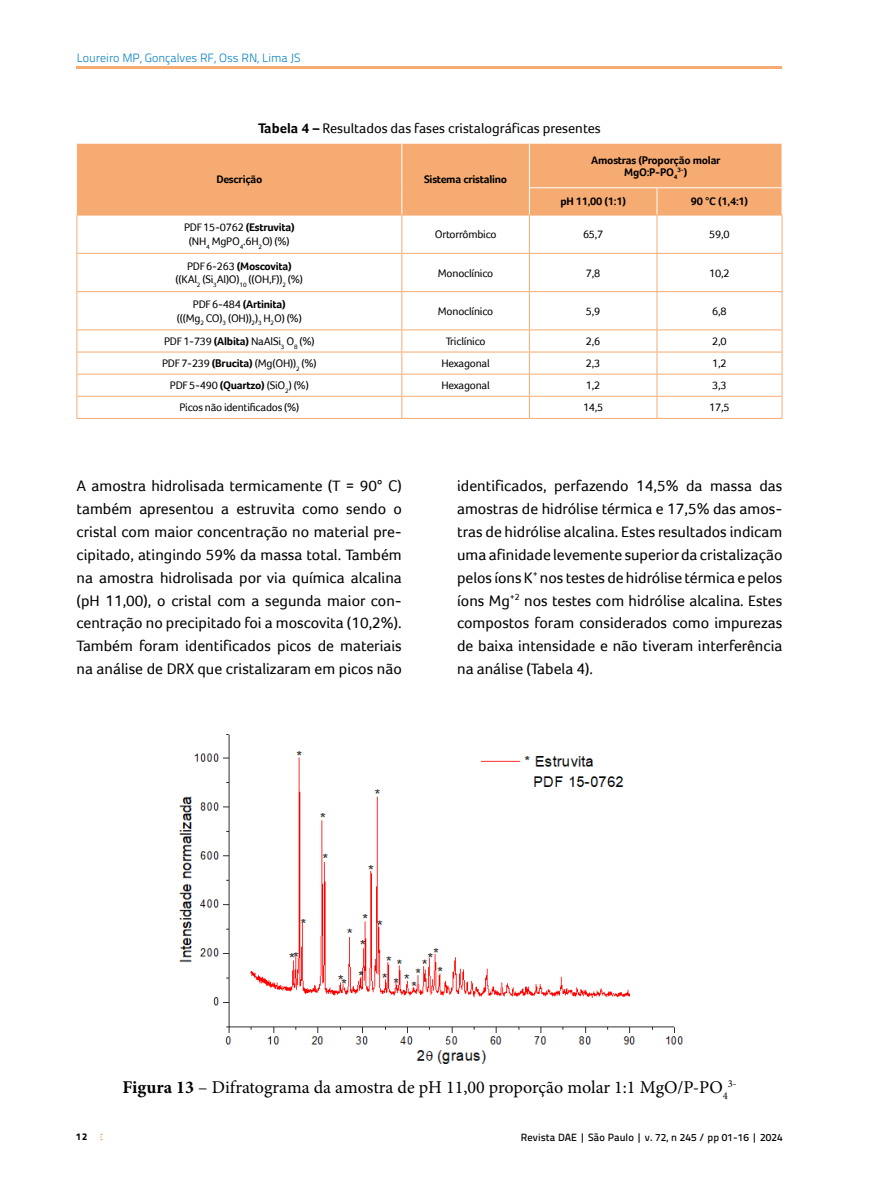
<style>
.page{position:relative;width:893px;height:1191px;background:#fff}
.page>*{position:absolute;margin:0;border:0;box-sizing:border-box;transform-origin:0 0}
.t1{font:18px "Minion Pro";color:#000}
.t2{font:15.75px/22.8px "Foco";color:#000;text-align:justify}
.t3{font:14.25px "Foco";color:#000}
.t4{font:300 12px "Titillium Text 22 L";color:#007ec3}
.t5{font:11.25px/13.5px "Foco";letter-spacing:-.02em;color:#000;text-align:center}
.t6{font:700 11.25px/12px "Foco";letter-spacing:-.02em;color:#000}
.t7{font:500 10.5px "Titillium Text 22 L";letter-spacing:.01em;color:#000}
.t8{font:10.5px "Minion Pro";color:#000}
.t9{font:800 9.75px "Titillium Text 22 L";color:#000}
.t10{font:700 6.6px "Foco";color:#000}
.s1{font-weight:700}
.s2{font-size:11.25px}
</style>
<div class="page">
<hr style="left:77px;top:66px;width:705px;height:3px;background:#f6ab72">
<div style="left:77px;top:144px;width:705px;height:71px;background:#f6ab72"></div>
<svg style="left:78px;top:216px;width:704px;height:202px"></svg>
<hr style="left:529px;top:144px;width:1px;height:43px;background:#fff">
<hr style="left:529px;top:187px;width:128px;height:1px;background:#fff">
<svg style="left:529px;top:188px;width:1px;height:27px"></svg>
<hr style="left:657px;top:187px;width:125px;height:1px;background:#fff">
<svg style="left:657px;top:188px;width:1px;height:27px"></svg>
<hr style="left:401px;top:215px;width:1px;height:38px;background:#f6ab72">
<hr style="left:529px;top:215px;width:1px;height:38px;background:#f6ab72">
<hr style="left:657px;top:215px;width:1px;height:38px;background:#f6ab72">
<hr style="left:77px;top:253px;width:325px;height:1px;background:#f6ab72">
<hr style="left:402px;top:253px;width:127px;height:1px;background:#f6ab72">
<hr style="left:401px;top:254px;width:1px;height:37px;background:#f6ab72">
<hr style="left:529px;top:253px;width:128px;height:1px;background:#f6ab72">
<hr style="left:529px;top:254px;width:1px;height:37px;background:#f6ab72">
<hr style="left:657px;top:253px;width:125px;height:1px;background:#f6ab72">
<hr style="left:657px;top:254px;width:1px;height:37px;background:#f6ab72">
<hr style="left:77px;top:291px;width:325px;height:1px;background:#f6ab72">
<hr style="left:402px;top:291px;width:127px;height:1px;background:#f6ab72">
<hr style="left:401px;top:292px;width:1px;height:37px;background:#f6ab72">
<hr style="left:529px;top:291px;width:128px;height:1px;background:#f6ab72">
<hr style="left:529px;top:292px;width:1px;height:37px;background:#f6ab72">
<hr style="left:657px;top:291px;width:125px;height:1px;background:#f6ab72">
<hr style="left:657px;top:292px;width:1px;height:37px;background:#f6ab72">
<hr style="left:77px;top:329px;width:325px;height:1px;background:#f6ab72">
<hr style="left:402px;top:329px;width:127px;height:1px;background:#f6ab72">
<hr style="left:529px;top:329px;width:128px;height:1px;background:#f6ab72">
<hr style="left:657px;top:329px;width:125px;height:1px;background:#f6ab72">
<hr style="left:77px;top:352px;width:325px;height:1px;background:#f6ab72">
<hr style="left:402px;top:352px;width:127px;height:1px;background:#f6ab72">
<hr style="left:529px;top:352px;width:128px;height:1px;background:#f6ab72">
<hr style="left:657px;top:352px;width:125px;height:1px;background:#f6ab72">
<hr style="left:77px;top:374px;width:325px;height:1px;background:#f6ab72">
<hr style="left:402px;top:374px;width:127px;height:1px;background:#f6ab72">
<hr style="left:529px;top:374px;width:128px;height:1px;background:#f6ab72">
<hr style="left:657px;top:374px;width:125px;height:1px;background:#f6ab72">
<hr style="left:77px;top:396px;width:325px;height:1px;background:#f6ab72">
<hr style="left:402px;top:396px;width:127px;height:1px;background:#f6ab72">
<svg style="left:401px;top:330px;width:1px;height:88px"></svg>
<hr style="left:529px;top:396px;width:128px;height:1px;background:#f6ab72">
<svg style="left:529px;top:330px;width:1px;height:88px"></svg>
<hr style="left:657px;top:396px;width:125px;height:1px;background:#f6ab72">
<svg style="left:657px;top:330px;width:1px;height:88px"></svg>
<hr style="left:401px;top:144px;width:1px;height:44px;background:#fff">
<svg style="left:401px;top:188px;width:1px;height:27px"></svg>
<hr style="left:77px;top:215px;width:325px;height:1px;background:#f6ab72">
<hr style="left:77px;top:215px;width:1px;height:38px;background:#f6ab72">
<hr style="left:402px;top:215px;width:127px;height:1px;background:#f6ab72">
<hr style="left:529px;top:215px;width:128px;height:1px;background:#f6ab72">
<hr style="left:657px;top:215px;width:125px;height:1px;background:#f6ab72">
<hr style="left:782px;top:215px;width:1px;height:38px;background:#f6ab72">
<hr style="left:77px;top:254px;width:1px;height:37px;background:#f6ab72">
<hr style="left:782px;top:254px;width:1px;height:37px;background:#f6ab72">
<hr style="left:77px;top:292px;width:1px;height:37px;background:#f6ab72">
<hr style="left:782px;top:292px;width:1px;height:37px;background:#f6ab72">
<svg style="left:77px;top:330px;width:1px;height:88px"></svg>
<svg style="left:782px;top:330px;width:1px;height:88px"></svg>
<hr style="left:77px;top:418px;width:325px;height:1px;background:#f6ab72">
<hr style="left:402px;top:418px;width:127px;height:1px;background:#f6ab72">
<hr style="left:529px;top:418px;width:128px;height:1px;background:#f6ab72">
<hr style="left:657px;top:418px;width:125px;height:1px;background:#f6ab72">
<img style="left:180px;top:734px;width:502px;height:329px">
<p class="t4" style="left:77px;top:49px;width:225px">Loureiro MP, Gonçalves RF, Oss RN, Lima JS</p>
<p class="t3" style="left:258px;top:120px;width:344px"><span class="s1">Tabela 4 –</span> Resultados das fases cristalográficas presentes</p>
<p class="t6" style="left:216px;top:173px;width:48px">Descrição</p>
<p class="t6" style="left:424px;top:173px;width:85px">Sistema cristalino</p>
<p class="t6" style="left:624px;top:154px;width:98px;text-indent:-33px">Amostras (Proporção molar<br>MgO:P-PO<sub>4</sub></p>
<p class="t10" style="left:677px;top:166px;width:11px">3-<span class="s2">)</span></p>
<p class="t6" style="left:560px;top:195px;width:67px">pH 11,00 (1:1)</p>
<p class="t6" style="left:691px;top:195px;width:59px">90 °C (1,4:1)</p>
<p class="t5" style="left:184px;top:221px;width:112px">PDF 15-0762 <span class="s1">(Estruvita) </span>(NH<sub>4</sub> MgPO<sub>4</sub>.6H<sub>2</sub>O) (%)</p>
<p class="t5" style="left:435px;top:227px;width:63px">Ortorrômbico</p>
<p class="t5" style="left:583px;top:227px;width:22px">65,7</p>
<p class="t5" style="left:709px;top:227px;width:22px">59,0</p>
<p class="t5" style="left:176px;top:259px;width:129px">PDF 6-263 <span class="s1">(Moscovita) </span>((KAl<sub>2</sub> (Si<sub>3</sub>Al)O)<sub>10</sub> ((OH,F))<sub>2</sub> (%)</p>
<p class="t5" style="left:438px;top:266px;width:57px">Monoclínico</p>
<p class="t5" style="left:586px;top:266px;width:16px">7,8</p>
<p class="t5" style="left:709px;top:266px;width:22px">10,2</p>
<p class="t5" style="left:177px;top:297px;width:126px">PDF 6-484 <span class="s1">(Artinita)<br></span>(((Mg<sub>2</sub> CO)<sub>3</sub> (OH))<sub>2</sub>)<sub>3</sub> H<sub>2</sub>O) (%)</p>
<p class="t5" style="left:438px;top:304px;width:57px">Monoclínico</p>
<p class="t5" style="left:586px;top:304px;width:16px">5,9</p>
<p class="t5" style="left:712px;top:304px;width:16px">6,8</p>
<p class="t5" style="left:164px;top:334px;width:152px">PDF 1-739 <span class="s1">(Albita)</span> NaAlSi<sub>3</sub> O<sub>8</sub> (%)</p>
<p class="t5" style="left:446px;top:334px;width:41px">Triclínico</p>
<p class="t5" style="left:586px;top:334px;width:16px">2,6</p>
<p class="t5" style="left:712px;top:334px;width:16px">2,0</p>
<p class="t5" style="left:162px;top:356px;width:156px">PDF 7-239 <span class="s1">(Brucita)</span> (Mg(OH))<sub>2</sub> (%)</p>
<p class="t5" style="left:441px;top:356px;width:50px">Hexagonal</p>
<p class="t5" style="left:586px;top:356px;width:16px">2,3</p>
<p class="t5" style="left:712px;top:356px;width:16px">1,2</p>
<p class="t5" style="left:170px;top:378px;width:140px">PDF 5-490 <span class="s1">(Quartzo)</span> (SiO<sub>2</sub>) (%)</p>
<p class="t5" style="left:441px;top:378px;width:50px">Hexagonal</p>
<p class="t5" style="left:586px;top:378px;width:16px">1,2</p>
<p class="t5" style="left:712px;top:378px;width:16px">3,3</p>
<p class="t5" style="left:179px;top:401px;width:121px">Picos não identificados (%)</p>
<p class="t5" style="left:583px;top:401px;width:22px">14,5</p>
<p class="t5" style="left:709px;top:401px;width:22px">17,5</p>
<p class="t2" style="left:77px;top:474px;width:327px">A amostra hidrolisada termicamente (T = 90° C) também apresentou a estruvita como sendo o cristal com maior concentração no material pre&shy;cipitado, atingindo 59% da massa total. Também na amostra hidrolisada por via química alcalina (pH 11,00), o cristal com a segunda maior con&shy;centração no precipitado foi a moscovita (10,2%).<br>Também foram identificados picos de materiais na análise de DRX que cristalizaram em picos não</p>
<p class="t2" style="left:457px;top:474px;width:327px">identificados, perfazendo 14,5% da massa das amostras de hidrólise térmica e 17,5% das amos&shy;tras de hidrólise alcalina. Estes resultados indicam uma afinidade levemente superior da cristalização pelos íons K<sup>+</sup> nos testes de hidrólise térmica e pelos íons Mg<sup>+2</sup> nos testes com hidrólise alcalina. Estes compostos foram considerados como impurezas de baixa intensidade e não tiveram interferência na análise (Tabela 4).</p>
<p class="t1" style="left:122px;top:1075px;width:607px"><span class="s1">Figura 13</span> – Difratograma da amostra de pH 11,00 proporção molar 1:1 MgO/P-PO<sub>4</sub></p>
<p class="t8" style="left:728px;top:1076px;width:10px">3-</p>
<p class="t9" style="left:76px;top:1129px;width:13px">12</p>
<p class="t7" style="left:521px;top:1129px;width:263px">Revista DAE | São Paulo | v. 72, n 245 / pp 01-16 | 2024</p>
</div>
